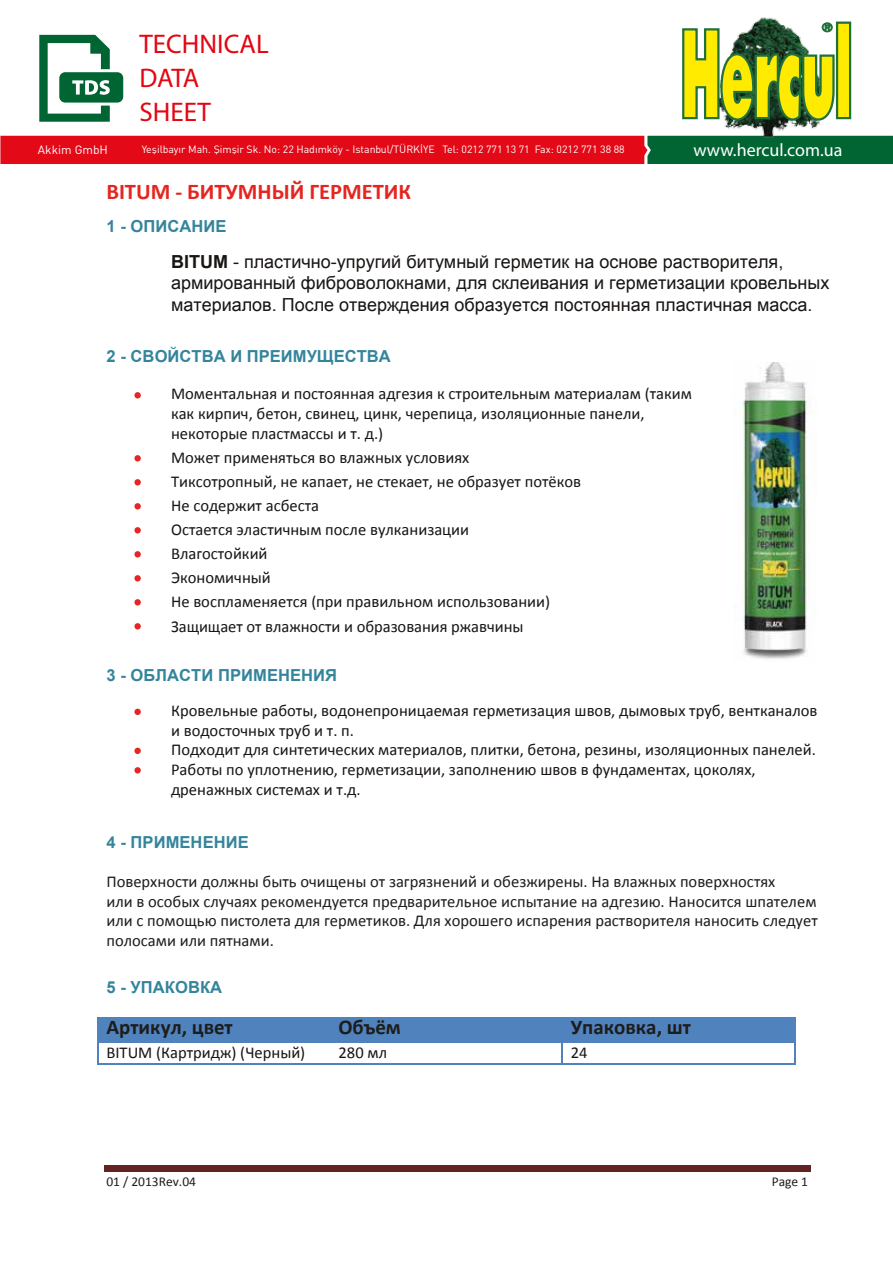
<style>
.page{position:relative;width:893px;height:1263px;background:#fff}
.page>*{position:absolute;margin:0;border:0;box-sizing:border-box;transform-origin:0 0}
.t1{font:27px "Myriad Pro";color:#e30613}
.t2{font:700 22.5px "Calibri";color:#e52620}
.t3{font:700 21px "Calibri";color:#1d1d1b}
.t4{font:18px/21.6px "Arial";color:#181513}
.t5{font:18px "Myriad Pro";color:#fff}
.t6{font:16.5px/24px "Calibri";color:#181513}
.t7{font:16.5px/19.8px "Calibri";color:#1d1d1b}
.t8{font:700 16.5px "Arial";letter-spacing:.005em;color:#34859c}
.t9{font:13.5px "Calibri";color:#1d1d1b}
.t10{font:12px "DIN Tr";color:#fff}
.t11{font:10.5px "DIN Tr";color:#fff}
.s1{font-weight:700}
</style>
<div class="page">
<hr style="left:104px;top:1165px;width:706px;height:4px;background:#622423">
<hr style="left:104px;top:1171px;width:706px;height:1px;background:#622423">
<div style="left:99px;top:1019px;width:231px;height:20px;background:#5082be"></div>
<div style="left:330px;top:1019px;width:233px;height:20px;background:#5082be"></div>
<div style="left:563px;top:1019px;width:231px;height:20px;background:#5082be"></div>
<hr style="left:99px;top:1017px;width:232px;height:2px;background:#5082be">
<hr style="left:332px;top:1017px;width:231px;height:2px;background:#5082be">
<hr style="left:557px;top:1017px;width:237px;height:2px;background:#5082be">
<hr style="left:794px;top:1019px;width:2px;height:20px;background:#5082be">
<hr style="left:99px;top:1039px;width:232px;height:1px;background:#5082be">
<hr style="left:99px;top:1041px;width:232px;height:1px;background:#5082be">
<hr style="left:334px;top:1039px;width:232px;height:1px;background:#5082be">
<hr style="left:334px;top:1041px;width:229px;height:1px;background:#5082be">
<hr style="left:566px;top:1039px;width:228px;height:1px;background:#5082be">
<hr style="left:549px;top:1041px;width:245px;height:1px;background:#5082be">
<svg style="left:98px;top:1017px;width:1px;height:47px"></svg>
<hr style="left:99px;top:1063px;width:232px;height:1px;background:#5082be">
<hr style="left:331px;top:1063px;width:232px;height:1px;background:#5082be">
<svg style="left:562px;top:1042px;width:1px;height:21px"></svg>
<hr style="left:563px;top:1063px;width:231px;height:1px;background:#5082be">
<hr style="left:794px;top:1043px;width:2px;height:20px;background:#5082be">
<div style="left:134px;top:503px;width:7px;height:6px;background:#e52621;border-radius:50%"></div>
<div style="left:134px;top:527px;width:7px;height:6px;background:#e52621;border-radius:50%"></div>
<div style="left:134px;top:479px;width:7px;height:6px;background:#e52621;border-radius:50%"></div>
<div style="left:134px;top:455px;width:7px;height:6px;background:#e52621;border-radius:50%"></div>
<div style="left:134px;top:392px;width:7px;height:6px;background:#e52621;border-radius:50%"></div>
<div style="left:134px;top:551px;width:7px;height:6px;background:#e52621;border-radius:50%"></div>
<div style="left:134px;top:623px;width:7px;height:6px;background:#e52621;border-radius:50%"></div>
<div style="left:134px;top:575px;width:7px;height:6px;background:#e52621;border-radius:50%"></div>
<div style="left:134px;top:599px;width:7px;height:6px;background:#e52621;border-radius:50%"></div>
<div style="left:134px;top:767px;width:7px;height:6px;background:#e52621;border-radius:50%"></div>
<div style="left:134px;top:709px;width:7px;height:6px;background:#e52621;border-radius:50%"></div>
<div style="left:134px;top:748px;width:7px;height:6px;background:#e52621;border-radius:50%"></div>
<img style="left:734px;top:362px;width:81px;height:297px">
<svg style="left:0;top:136px;width:893px;height:28px;background:#b21d1d"></svg>
<img style="left:704px;top:17px;width:132px;height:134px">
<svg style="left:682px;top:22px;width:154px;height:100px"></svg>
<div style="left:836px;top:22px;width:15px;height:97px;background:#ffeb00;border:2px solid #21713b"></div>
<div style="left:58px;top:71px;width:67px;height:33px;background:#006533;border-radius:7px"></div>
<div style="left:56px;top:69px;width:70px;height:37px;border:3px solid #fff;border-radius:7px"></div>
<svg style="left:39px;top:35px;width:71px;height:87px"></svg>
<h1 class="t1" style="left:140px;top:27px;width:131px">TECHNICAL</h1>
<h1 class="t1" style="left:140px;top:61px;width:61px">DATA</h1>
<h1 class="t1" style="left:140px;top:96px;width:73px">SHEET</h1>
<p class="t10" style="left:38px;top:142px;width:72px">Akkim GmbH</p>
<p class="t11" style="left:142px;top:143px;width:485px">Yeşilbayır Mah. Şimşir Sk. No: 22 Hadımköy - Istanbul/TÜRKİYE Tel: 0212 771 13 71 Fax: 0212 771 38 88</p>
<h2 class="t2" style="left:106px;top:177px;width:306px">BITUM - БИТУМНЫЙ ГЕРМЕТИК</h2>
<p class="t8" style="left:106px;top:215px;width:122px">1 - ОПИСАНИЕ</p>
<p class="t5" style="left:693px;top:138px;width:150px">www.hercul.com.ua</p>
<p class="t4" style="left:171px;top:251px;width:660px"><span class="s1">BITUM</span> - пластично-упругий битумный герметик на основе растворителя, армированный фиброволокнами, для склеивания и герметизации кровельных материалов. После отверждения образуется постоянная пластичная масса.</p>
<p class="t8" style="left:106px;top:346px;width:286px">2 - СВОЙСТВА И ПРЕИМУЩЕСТВА</p>
<p class="t6" style="left:171px;top:384px;width:522px;line-height:19.8px">Моментальная и постоянная адгезия к строительным материалам (таким как кирпич, бетон, свинец, цинк, черепица, изоляционные панели, некоторые пластмассы и т. д.)</p>
<p class="t6" style="left:171px;top:446px;width:412px">Может применяться во влажных условиях<br>Тиксотропный, не капает, не стекает, не образует потёков Не содержит асбеста<br>Остается эластичным после вулканизации<br>Влагостойкий<br>Экономичный<br>Не воспламеняется (при правильном использовании)<br>Защищает от влажности и образования ржавчины</p>
<p class="t8" style="left:106px;top:664px;width:232px">3 - ОБЛАСТИ ПРИМЕНЕНИЯ</p>
<p class="t6" style="left:171px;top:701px;width:648px;line-height:19.6px">Кровельные работы, водонепроницаемая герметизация швов, дымовых труб, вентканалов и водосточных труб и т. п.<br>Подходит для синтетических материалов, плитки, бетона, резины, изоляционных панелей.<br>Работы по уплотнению, герметизации, заполнению швов в фундаментах, цоколях, дренажных системах и т.д.</p>
<p class="t8" style="left:106px;top:831px;width:144px">4 - ПРИМЕНЕНИЕ</p>
<p class="t7" style="left:106px;top:871px;width:713px">Поверхности должны быть очищены от загрязнений и обезжирены. На влажных поверхностях<br>или в особых случаях рекомендуется предварительное испытание на адгезию. Наносится шпателем или с помощью пистолета для герметиков. Для хорошего испарения растворителя наносить следует полосами или пятнами.</p>
<p class="t8" style="left:106px;top:976px;width:117px">5 - УПАКОВКА</p>
<p class="t3" style="left:106px;top:1014px;width:128px">Артикул, цвет</p>
<p class="t3" style="left:338px;top:1014px;width:64px">Объём</p>
<p class="t3" style="left:571px;top:1014px;width:122px">Упаковка, шт</p>
<p class="t6" style="left:106px;top:1040px;width:200px">BITUM (Картридж) (Черный)</p>
<p class="t6" style="left:338px;top:1040px;width:50px">280 мл</p>
<p class="t6" style="left:571px;top:1040px;width:18px">24</p>
<p class="t9" style="left:106px;top:1173px;width:91px">01 / 2013Rev.04</p>
<p class="t9" style="left:772px;top:1173px;width:38px">Page 1</p>
</div>
